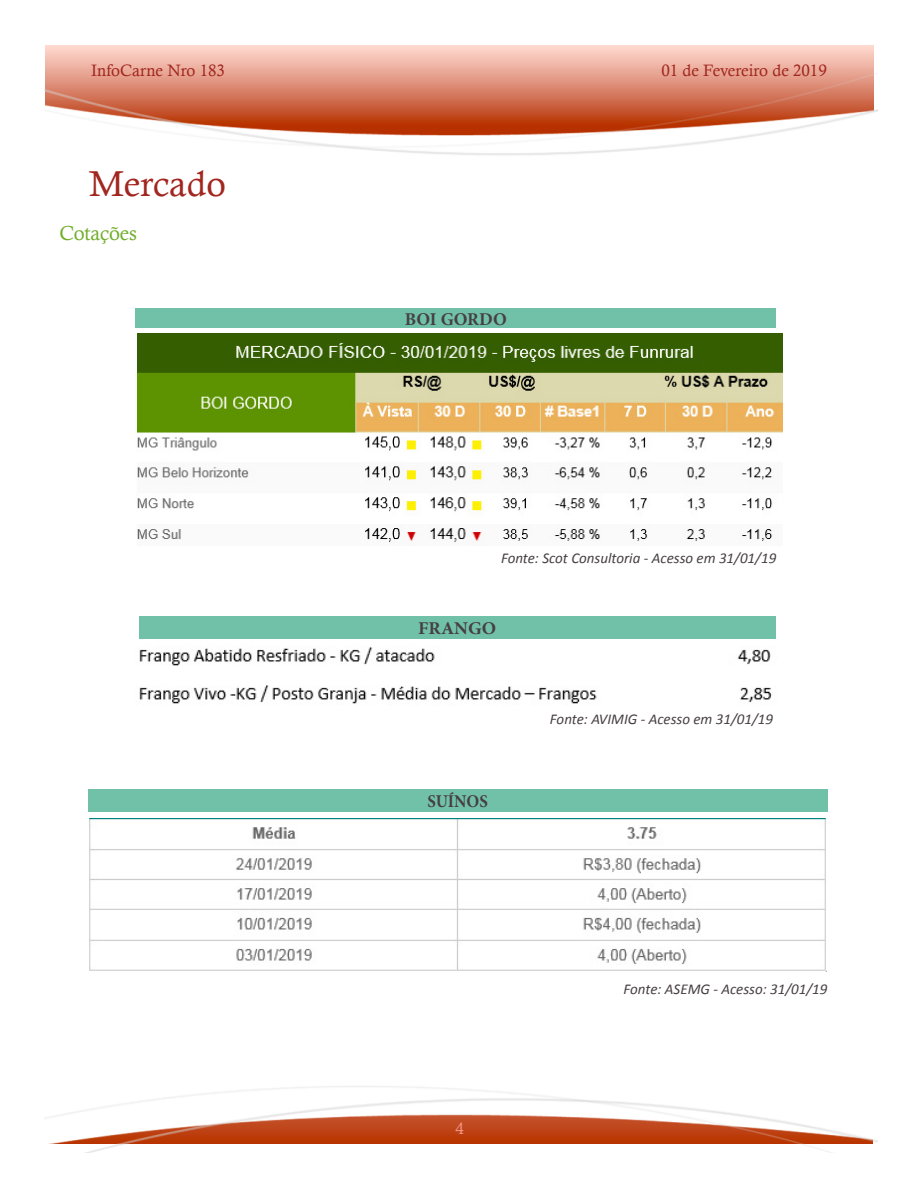
<style>
.page{position:relative;width:918px;height:1188px;background:#fff}
.page>*{position:absolute;margin:0;border:0;box-sizing:border-box;transform-origin:0 0}
.t1{font:36px "Calisto";color:#a1261f}
.t2{font:20.25px "Calisto";letter-spacing:-.01em;color:#72ae2d}
.t3{font:700 18px "Minion Pro";color:#463f42}
.t4{font:700 18px "Minion Pro";color:#463f42;scale:.93 1}
.t5{font:700 18px "Minion Pro";color:#463f42;scale:1.04 1}
.t6{font:16.5px "Calisto";color:#a1261f}
.t7{font:16.5px "Calisto";color:#f39889}
.t8{font:italic 15px "Calibri";color:#463f42}
</style>
<div class="page">
<img style="left:44px;top:45px;width:834px;height:1107px">
<div style="left:88px;top:789px;width:739px;height:22px;background:#71c1a9"></div>
<div style="left:136px;top:309px;width:640px;height:19px;background:#71c1a9"></div>
<div style="left:139px;top:616px;width:637px;height:22px;background:#71c1a9"></div>
<img style="left:136px;top:334px;width:646px;height:211px">
<img style="left:136px;top:646px;width:641px;height:60px">
<img style="left:88px;top:819px;width:738px;height:152px">
<p class="t6" style="left:91px;top:61px;width:135px">InfoCarne Nro 183</p>
<p class="t6" style="left:662px;top:61px;width:167px">01 de Fevereiro de 2019</p>
<h1 class="t1" style="left:89px;top:163px;width:138px">Mercado</h1>
<h2 class="t2" style="left:60px;top:222px;width:79px">Cotações</h2>
<p class="t3" style="left:405px;top:307px;width:104px">BOI GORDO</p>
<p class="t8" style="left:501px;top:547px;width:277px">Fonte: Scot Consultoria - Acesso em 31/01/19</p>
<p class="t5" style="left:418px;top:615px;width:76px">FRANGO</p>
<p class="t4" style="left:428px;top:788px;width:66px">SUÍNOS</p>
<p class="t8" style="left:550px;top:708px;width:225px">Fonte: AVIMIG - Acesso em 31/01/19</p>
<p class="t7" style="left:455px;top:1119px;width:10px">4</p>
<p class="t8" style="left:624px;top:978px;width:205px">Fonte: ASEMG - Acesso: 31/01/19</p>
</div>
